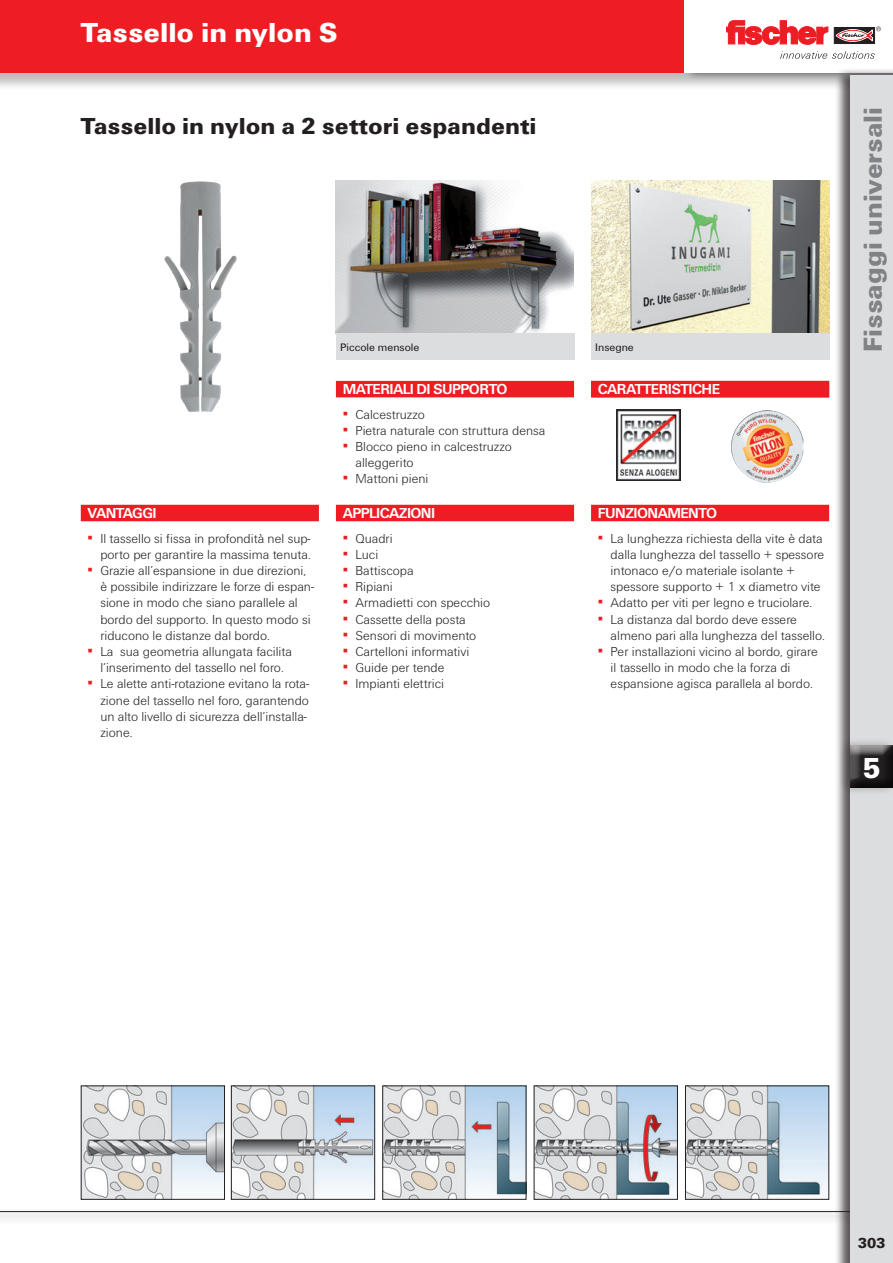
<style>
.page{position:relative;width:893px;height:1263px;background:#fff}
.page>*{position:absolute;margin:0;border:0;box-sizing:border-box;transform-origin:0 0}
.t1{font:900 30px "Fi We";color:#fff}
.t2{font:900 28.5px "Fi We";color:#fff}
.t3{font:900 27px "Fi We";color:#808285}
.t4{font:900 24px "Fi We";color:#231f20}
.t5{font:700 15px "Fi We";letter-spacing:-.04em;color:#fff}
.t6{font:900 15px "Fi We";color:#231f20}
.t7{font:300 13.5px/16.2px "Fi We";color:#231f20}
.t8{font:11.25px "Fi We";color:#231f20}
.s1{font-weight:400;color:#ee1d23}
</style>
<div class="page">
<div style="left:0;top:1207px;width:893px;height:17px;background:#231f20;opacity:.75"></div>
<hr style="left:0;top:1211px;width:893px;height:1px;background:#231f20">
<div style="left:0;top:0;width:893px;height:91px;background:#231f20;opacity:.29"></div>
<div style="left:0;top:0;width:893px;height:72px;background:#ee1d23"></div>
<div style="left:683px;top:0;width:210px;height:81px;background:#231f20;opacity:.75"></div>
<div style="left:685px;top:0;width:208px;height:72px;background:#fff"></div>
<svg style="left:834px;top:27px;width:41px;height:17px"></svg>
<svg style="left:726px;top:21px;width:102px;height:24px"></svg>
<svg style="left:836px;top:26px;width:45px;height:15px"></svg>
<svg style="left:780px;top:51px;width:95px;height:8px"></svg>
<div style="left:834px;top:67px;width:59px;height:1196px;background:#231f20;opacity:.75"></div>
<div style="left:850px;top:75px;width:43px;height:1188px;background:#dcdddf"></div>
<div style="left:838px;top:737px;width:55px;height:59px;background:#231f20;opacity:.3"></div>
<div style="left:840px;top:744px;width:53px;height:45px;background:#fff;opacity:.75"></div>
<div style="left:844px;top:744px;width:49px;height:45px;background:#231f20;opacity:.75"></div>
<hr style="left:892px;top:745px;width:1px;height:43px;background:#231f20">
<img style="left:616px;top:410px;width:64px;height:71px">
<img style="left:731px;top:410px;width:73px;height:72px">
<img style="left:336px;top:180px;width:238px;height:153px">
<div style="left:336px;top:333px;width:238px;height:27px;background:#dcdddf"></div>
<img style="left:591px;top:180px;width:238px;height:153px">
<div style="left:591px;top:333px;width:238px;height:27px;background:#dcdddf"></div>
<img style="left:233px;top:1087px;width:140px;height:111px">
<div style="left:231px;top:1085px;width:144px;height:115px;border:1px solid #231f20"></div>
<img style="left:384px;top:1087px;width:140px;height:111px">
<div style="left:382px;top:1085px;width:144px;height:115px;border:1px solid #231f20"></div>
<img style="left:536px;top:1087px;width:140px;height:111px">
<div style="left:534px;top:1085px;width:144px;height:115px;border:1px solid #231f20"></div>
<img style="left:164px;top:182px;width:29px;height:153px">
<img style="left:83px;top:1087px;width:140px;height:111px">
<div style="left:81px;top:1085px;width:144px;height:115px;border:1px solid #231f20"></div>
<div style="left:591px;top:381px;width:238px;height:16px;background:#ee1d23"></div>
<img style="left:687px;top:1087px;width:140px;height:111px">
<div style="left:685px;top:1085px;width:144px;height:115px;border:1px solid #231f20"></div>
<div style="left:81px;top:505px;width:238px;height:16px;background:#ee1d23"></div>
<div style="left:336px;top:505px;width:238px;height:16px;background:#ee1d23"></div>
<div style="left:591px;top:505px;width:238px;height:16px;background:#ee1d23"></div>
<div style="left:336px;top:381px;width:238px;height:16px;background:#ee1d23"></div>
<h2 class="t2" style="left:81px;top:16px;width:258px">Tassello in nylon S</h2>
<h3 class="t4" style="left:81px;top:113px;width:457px">Tassello in nylon a 2 settori espandenti</h3>
<p class="t8" style="left:340px;top:341px;width:81px">Piccole mensole</p>
<p class="t8" style="left:595px;top:341px;width:40px">Insegne</p>
<p class="t5" style="left:88px;top:504px;width:71px">VANTAGGI</p>
<p class="t7" style="left:88px;top:530px;width:225px;text-align:right"><span class="s1">▪</span> Il tassello si fissa in profondità nel sup&shy;porto per garantire la massima tenuta.</p>
<p class="t7" style="left:100px;top:563px;width:215px;text-indent:-13px"><span class="s1">▪</span> Grazie all’espansione in due direzioni, è possibile indirizzare le forze di espan&shy;sione in modo che siano parallele al bordo del supporto. In questo modo si riducono le distanze dal bordo.</p>
<p class="t7" style="left:88px;top:644px;width:206px;text-align:center"><span class="s1">▪</span> La sua geometria allungata facilita l‘inserimento del tassello nel foro.</p>
<p class="t7" style="left:100px;top:676px;width:210px;text-indent:-13px"><span class="s1">▪</span> Le alette anti-rotazione evitano la rota&shy;zione del tassello nel foro, garantendo un alto livello di sicurezza dell‘installa&shy;zione.</p>
<p class="t5" style="left:343px;top:381px;width:166px">MATERIALI DI SUPPORTO</p>
<p class="t7" style="left:343px;top:406px;width:84px"><span class="s1">▪</span> Calcestruzzo</p>
<p class="t7" style="left:343px;top:422px;width:204px"><span class="s1">▪</span> Pietra naturale con struttura densa</p>
<p class="t7" style="left:355px;top:439px;width:161px;text-indent:-13px"><span class="s1">▪</span> Blocco pieno in calcestruzzo▪ alleggerito</p>
<p class="t7" style="left:343px;top:471px;width:87px"><span class="s1">▪</span> Mattoni pieni</p>
<p class="t5" style="left:343px;top:504px;width:94px">APPLICAZIONI</p>
<p class="t7" style="left:343px;top:530px;width:51px"><span class="s1">▪</span> Quadri</p>
<p class="t7" style="left:343px;top:546px;width:37px"><span class="s1">▪</span> Luci</p>
<p class="t7" style="left:343px;top:563px;width:72px"><span class="s1">▪</span> Battiscopa</p>
<p class="t7" style="left:343px;top:579px;width:52px"><span class="s1">▪</span> Ripiani</p>
<p class="t7" style="left:343px;top:595px;width:149px"><span class="s1">▪</span> Armadietti con specchio</p>
<p class="t7" style="left:343px;top:611px;width:125px"><span class="s1">▪</span> Cassette della posta</p>
<p class="t7" style="left:343px;top:627px;width:135px"><span class="s1">▪</span> Sensori di movimento</p>
<p class="t7" style="left:343px;top:644px;width:128px"><span class="s1">▪</span> Cartelloni informativi</p>
<p class="t7" style="left:343px;top:660px;width:103px"><span class="s1">▪</span> Guide per tende</p>
<p class="t7" style="left:343px;top:676px;width:103px"><span class="s1">▪</span> Impianti elettrici</p>
<p class="t5" style="left:598px;top:381px;width:124px">CARATTERISTICHE</p>
<p class="t5" style="left:598px;top:504px;width:121px">FUNZIONAMENTO</p>
<p class="t7" style="left:611px;top:530px;width:215px;text-indent:-13px"><span class="s1">▪</span> La lunghezza richiesta della vite è data dalla lunghezza del tassello + spessore intonaco e/o materiale isolante + spessore supporto + 1 x diametro vite</p>
<p class="t7" style="left:598px;top:595px;width:216px"><span class="s1">▪</span> Adatto per viti per legno e truciolare.</p>
<p class="t7" style="left:611px;top:611px;width:216px;text-indent:-13px"><span class="s1">▪</span> La distanza dal bordo deve essere almeno pari alla lunghezza del tassello.</p>
<p class="t7" style="left:611px;top:644px;width:209px;text-indent:-13px"><span class="s1">▪</span> Per installazioni vicino al bordo, girare il tassello in modo che la forza di espansione agisca parallela al bordo.</p>
<h3 class="t3" style="left:857px;top:351px;width:246px;rotate:-90deg">Fissaggi universali</h3>
<h1 class="t1" style="left:862px;top:751px;width:20px">5</h1>
<p class="t6" style="left:858px;top:1234px;width:29px">303</p>
</div>
